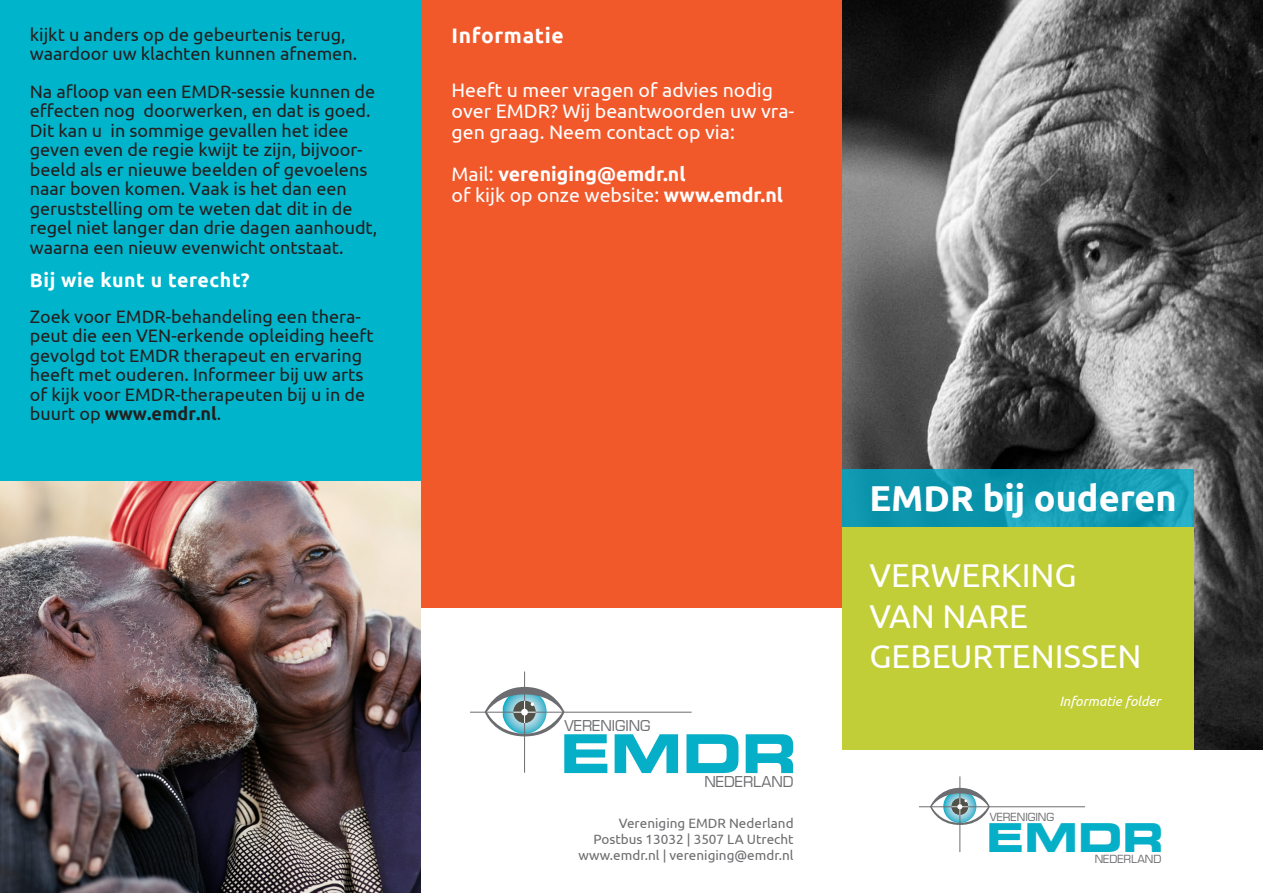
<style>
.page{position:relative;width:1263px;height:893px;background:#fff}
.page>*{position:absolute;margin:0;border:0;box-sizing:border-box;transform-origin:0 0}
.t1{font:53.55px "Eurostile LT Bold Extended Two";color:#06afc8}
.t2{font:40.2px "Eurostile LT Bold Extended Two";color:#06afc8}
.t3{font:700 36px "Ubuntu";color:#fff}
.t4{font:33px "Ubuntu";color:#fff}
.t5{font:700 21px "Ubuntu";letter-spacing:.03em;color:#fff}
.t6{font:19.5px/21px "Ubuntu";color:#fff}
.t7{font:700 19.5px "Ubuntu";letter-spacing:.005em;color:#fff}
.t8{font:700 19.5px "Ubuntu";letter-spacing:.03em;color:#fff}
.t9{font:18px/19.5px "Ubuntu";color:#231f20}
.t10{font:14.55px "Eurostile LT";color:#6c6d70}
.t11{font:13.5px "Ubuntu";color:#6c6d70}
.t12{font:italic 13.5px "Ubuntu";color:#fff}
.t13{font:10.95px "Eurostile LT";color:#6c6d70}
.s1{font-weight:700}
.s2{font-weight:400}
</style>
<div class="page">
<img style="left:842px;top:0;width:421px;height:750px">
<svg style="left:842px;top:469px;width:352px;height:58px;background:#0f99b0"></svg>
<div style="left:842px;top:527px;width:352px;height:223px;background:#c2ce38"></div>
<div style="left:421px;top:0;width:421px;height:607px;background:#f1592b"></div>
<div style="left:0;top:0;width:421px;height:482px;background:#00b5cb"></div>
<hr style="left:959px;top:776px;width:1px;height:76px;background:#6c6d70">
<hr style="left:919px;top:806px;width:166px;height:1px;background:#6c6d70">
<svg style="left:930px;top:788px;width:60px;height:37px"></svg>
<hr style="left:524px;top:672px;width:1px;height:101px;background:#6c6d70">
<hr style="left:470px;top:712px;width:222px;height:1px;background:#6c6d70">
<svg style="left:485px;top:687px;width:79px;height:49px"></svg>
<img style="left:0;top:482px;width:421px;height:411px">
<p class="t9" style="left:30px;top:24px;width:329px">kijkt u anders op de gebeurtenis terug, waardoor uw klachten kunnen afnemen.</p>
<p class="t9" style="left:30px;top:81px;width:349px">Na afloop van een EMDR-sessie kunnen de effecten nog doorwerken, en dat is goed.<br>Dit kan u in sommige gevallen het idee geven even de regie kwijt te zijn, bijvoor&shy;beeld als er nieuwe beelden of gevoelens naar boven komen. Vaak is het dan een geruststelling om te weten dat dit in de regel niet langer dan drie dagen aanhoudt, waarna een nieuw evenwicht ontstaat.</p>
<p class="t8" style="left:30px;top:268px;width:222px">Bij wie kunt u terecht?</p>
<p class="t9" style="left:30px;top:306px;width:345px">Zoek voor EMDR-behandeling een thera&shy;peut die een VEN-erkende opleiding heeft gevolgd tot EMDR therapeut en ervaring heeft met ouderen. Informeer bij uw arts of kijk voor EMDR-therapeuten bij u in de buurt op <span class="s1">www.emdr.nl</span>.</p>
<p class="t5" style="left:451px;top:23px;width:114px">Informatie</p>
<p class="t6" style="left:451px;top:79px;width:344px">Heeft u meer vragen of advies nodig over EMDR? Wij beantwoorden uw vra&shy;gen graag. Neem contact op via:</p>
<p class="t7" style="left:451px;top:162px;width:236px"><span class="s2">Mail:</span> vereniging@emdr.nl</p>
<p class="t6" style="left:451px;top:184px;width:333px">of kijk op onze website: <span class="s1">www.emdr.nl</span></p>
<p class="t10" style="left:564px;top:717px;width:87px">VERENIGING</p>
<h1 class="t1" style="left:560px;top:716px;width:238px">EMDR</h1>
<p class="t10" style="left:704px;top:773px;width:91px">NEDERLAND</p>
<p class="t11" style="left:619px;top:815px;width:176px">Vereniging EMDR Nederland</p>
<p class="t11" style="left:593px;top:831px;width:202px">Postbus 13032 | 3507 LA Utrecht</p>
<p class="t11" style="left:578px;top:847px;width:217px">www.emdr.nl | vereniging@emdr.nl</p>
<p class="t3" style="left:869px;top:476px;width:309px">EMDR bij ouderen</p>
<p class="t4" style="left:869px;top:555px;width:209px">VERWERKING</p>
<p class="t4" style="left:869px;top:596px;width:160px">VAN NARE</p>
<p class="t4" style="left:869px;top:636px;width:274px">GEBEURTENISSEN</p>
<p class="t12" style="left:1059px;top:693px;width:103px">Informatie folder</p>
<p class="t13" style="left:990px;top:810px;width:66px">VERENIGING</p>
<h2 class="t2" style="left:987px;top:810px;width:179px">EMDR</h2>
<p class="t13" style="left:1095px;top:852px;width:68px">NEDERLAND</p>
</div>
